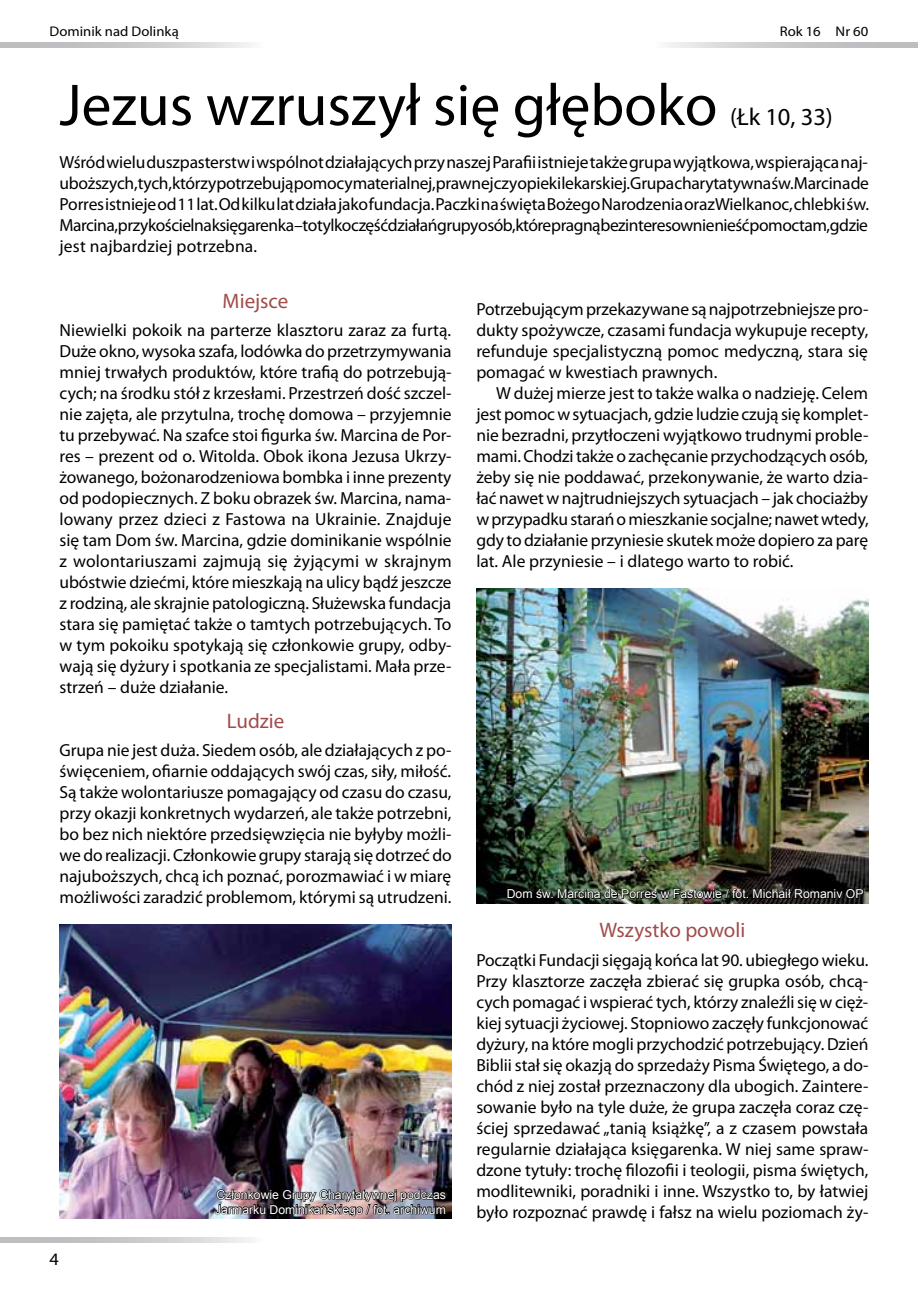
<style>
.page{position:relative;width:918px;height:1290px;background:#fff}
.page>*{position:absolute;margin:0;border:0;box-sizing:border-box;transform-origin:0 0}
.t1{font:59.5px "Myriad Pro";color:#000}
.t2{font:24.5px "Myriad Pro";color:#000}
.t3{font:21px "Myriad Pro";color:#a04c4b}
.t4{font:17.5px/21px "Myriad Pro";color:#000;text-align:justify}
.t5{font:17.5px "Myriad Pro";color:#000;scale:1.05 1}
.t6{font:14px "Myriad Pro";color:#000;scale:1.05 1}
.t7{font:12.25px/14.7px "Arial";color:#fff}
</style>
<div class="page">
<img style="left:60px;top:924px;width:391px;height:294px">
<img style="left:476px;top:588px;width:392px;height:315px">
<img style="left:214px;top:1188px;width:233px;height:31px">
<img style="left:506px;top:883px;width:358px;height:21px">
<svg style="left:25px;top:42px;width:227px;height:5px"></svg>
<div style="left:0;top:42px;width:25px;height:5px;background:#bcbec0"></div>
<svg style="left:25px;top:1238px;width:227px;height:5px"></svg>
<div style="left:0;top:1238px;width:25px;height:5px;background:#bcbec0"></div>
<svg style="left:667px;top:42px;width:251px;height:5px"></svg>
<p class="t6" style="left:50px;top:22px;width:124px">Dominik nad Dolinką</p>
<p class="t6" style="left:779px;top:22px;width:86px">Rok 16 Nr 60</p>
<h1 class="t1" style="left:60px;top:68px;width:659px">Jezus wzruszył się głęboko</h1>
<h2 class="t2" style="left:730px;top:102px;width:104px">(Łk 10, 33)</h2>
<p class="t4" style="left:60px;top:151px;width:811px">Wśród wielu duszpasterstw i wspólnot działających przy naszej Parafii istnieje także grupa wyjątkowa, wspierająca naj&shy;uboższych, tych, którzy potrzebują pomocy materialnej, prawnej czy opieki lekarskiej. Grupa charytatywna św. Marcina de Porres istnieje od 11 lat. Od kilku lat działa jako fundacja. Paczki na święta Bożego Narodzenia oraz Wielkanoc, chlebki św.<br>Marcina, przykościelna księgarenka – to tylko część działań grupy osób, które pragną bezinteresownie nieść pomoc tam, gdzie jest najbardziej potrzebna.</p>
<p class="t3" style="left:223px;top:288px;width:67px">Miejsce</p>
<p class="t4" style="left:60px;top:319px;width:394px">Niewielki pokoik na parterze klasztoru zaraz za furtą.<br>Duże okno, wysoka szafa, lodówka do przetrzymywania mniej trwałych produktów, które trafią do potrzebują&shy;cych; na środku stół z krzesłami. Przestrzeń dość szczel&shy;nie zajęta, ale przytulna, trochę domowa – przyjemnie tu przebywać. Na szafce stoi figurka św. Marcina de Por&shy;res – prezent od o. Witolda. Obok ikona Jezusa Ukrzy&shy;żowanego, bożonarodzeniowa bombka i inne prezenty od podopiecznych. Z boku obrazek św. Marcina, nama&shy;lowany przez dzieci z Fastowa na Ukrainie. Znajduje się tam Dom św. Marcina, gdzie dominikanie wspólnie z wolontariuszami zajmują się żyjącymi w skrajnym ubóstwie dziećmi, które mieszkają na ulicy bądź jeszcze z rodziną, ale skrajnie patologiczną. Służewska fundacja stara się pamiętać także o tamtych potrzebujących. To w tym pokoiku spotykają się członkowie grupy, odby&shy;wają się dyżury i spotkania ze specjalistami. Mała prze&shy;strzeń – duże działanie.</p>
<p class="t3" style="left:227px;top:708px;width:59px">Ludzie</p>
<p class="t4" style="left:60px;top:739px;width:394px">Grupa nie jest duża. Siedem osób, ale działających z po&shy;święceniem, ofiarnie oddających swój czas, siły, miłość.<br>Są także wolontariusze pomagający od czasu do czasu, przy okazji konkretnych wydarzeń, ale także potrzebni, bo bez nich niektóre przedsięwzięcia nie byłyby możli&shy;we do realizacji. Członkowie grupy starają się dotrzeć do najuboższych, chcą ich poznać, porozmawiać i w miarę możliwości zaradzić problemom, którymi są utrudzeni.</p>
<p class="t4" style="left:476px;top:298px;width:393px">Potrzebującym przekazywane są najpotrzebniejsze pro&shy;dukty spożywcze, czasami fundacja wykupuje recepty, refunduje specjalistyczną pomoc medyczną, stara się pomagać w kwestiach prawnych.</p>
<p class="t4" style="left:476px;top:382px;width:394px;text-indent:20px">W dużej mierze jest to także walka o nadzieję. Celem jest pomoc w sytuacjach, gdzie ludzie czują się komplet&shy;nie bezradni, przytłoczeni wyjątkowo trudnymi proble&shy;mami. Chodzi także o zachęcanie przychodzących osób, żeby się nie poddawać, przekonywanie, że warto dzia&shy;łać nawet w najtrudniejszych sytuacjach – jak chociażby w przypadku starań o mieszkanie socjalne; nawet wtedy, gdy to działanie przyniesie skutek może dopiero za parę lat. Ale przyniesie – i dlatego warto to robić.</p>
<p class="t7" style="left:507px;top:887px;width:358px">Dom św. Marcina de Porres w Fastowie / fot. Michaił Romaniv OP</p>
<p class="t5" style="left:50px;top:1248px;width:10px">4</p>
<p class="t7" style="left:215px;top:1187px;width:232px">Członkowie Grupy Charytatywnej podczas<br>Jarmarku Dominikańskiego / fot. archiwum</p>
<p class="t3" style="left:599px;top:917px;width:147px">Wszystko powoli</p>
<p class="t4" style="left:476px;top:949px;width:394px">Początki Fundacji sięgają końca lat 90. ubiegłego wieku.<br>Przy klasztorze zaczęła zbierać się grupka osób, chcą&shy;cych pomagać i wspierać tych, którzy znaleźli się w cięż&shy;kiej sytuacji życiowej. Stopniowo zaczęły funkcjonować dyżury, na które mogli przychodzić potrzebujący. Dzień Biblii stał się okazją do sprzedaży Pisma Świętego, a do&shy;chód z niej został przeznaczony dla ubogich. Zaintere&shy;sowanie było na tyle duże, że grupa zaczęła coraz czę&shy;ściej sprzedawać „tanią książkę”, a z czasem powstała regularnie działająca księgarenka. W niej same spraw&shy;dzone tytuły: trochę filozofii i teologii, pisma świętych, modlitewniki, poradniki i inne. Wszystko to, by łatwiej było rozpoznać prawdę i fałsz na wielu poziomach ży-</p>
</div>
